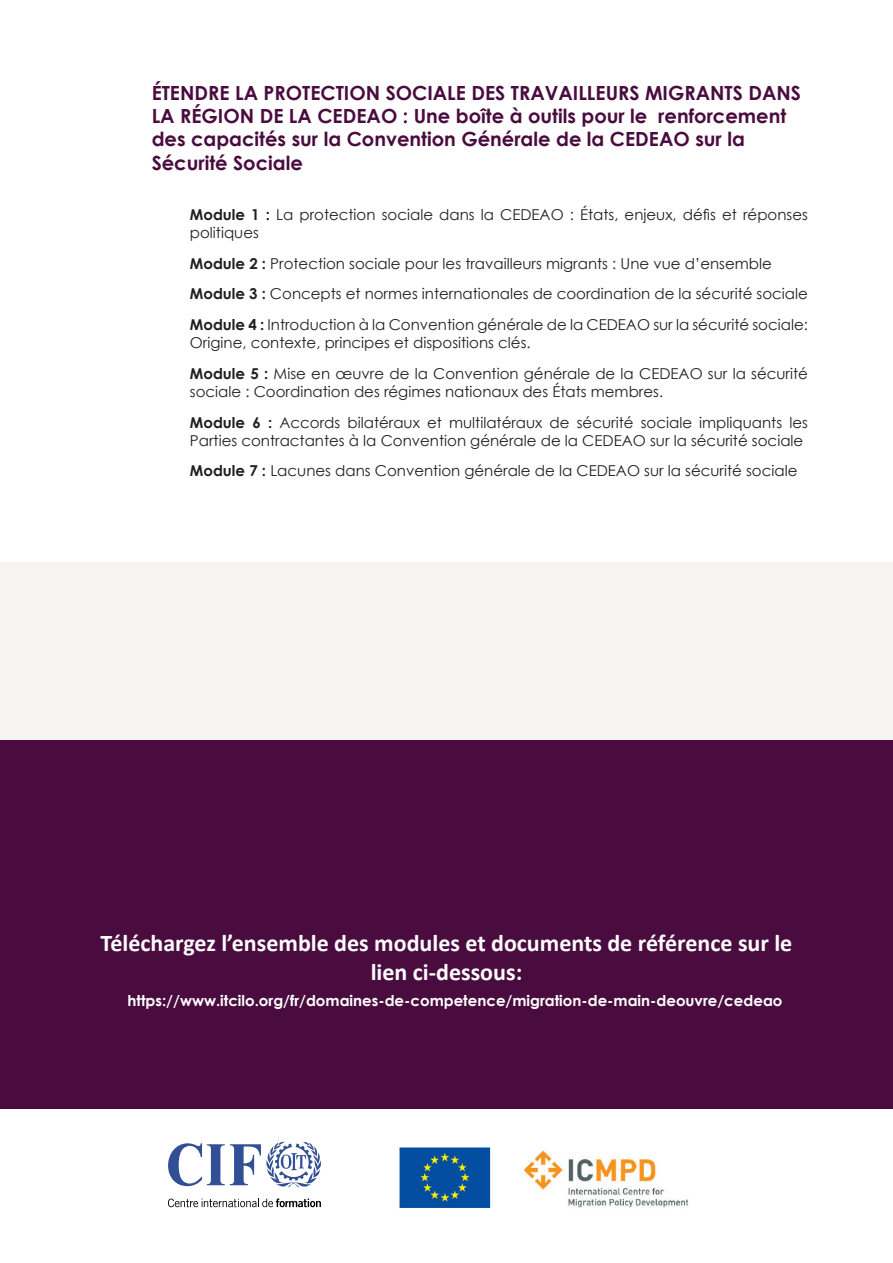
<style>
.page{position:relative;width:893px;height:1263px;background:#fff}
.page>*{position:absolute;margin:0;border:0;box-sizing:border-box;transform-origin:0 0}
.blurb_white{font:700 24px/28.8px "Calibri";color:#fff;text-align:center}
.teble_title{font:700 19.5px/23.4px "Century Gothic";color:#4a0c3e}
.body_text{font:15px/18px "Century Gothic";color:#231f20}
.quote{font:700 15px "Century Gothic";color:#fff}
.s1{font-weight:700}
</style>
<div class="page">
<div style="left:0;top:719px;width:893px;height:390px;background:#4a0c3e"></div>
<div style="left:0;top:562px;width:893px;height:177px;background:#f6f5f3"></div>
<img style="left:399px;top:1147px;width:289px;height:61px">
<svg style="left:168px;top:1142px;width:153px;height:45px"></svg>
<svg style="left:168px;top:1198px;width:153px;height:9px"></svg>
<p class="teble_title" style="left:152px;top:80px;width:651px">ÉTENDRE LA PROTECTION SOCIALE DES TRAVAILLEURS MIGRANTS DANS LA RÉGION DE LA CEDEAO : Une boîte à outils pour le renforcement des capacités sur la Convention Générale de la CEDEAO sur la Sécurité Sociale</p>
<p class="body_text" style="left:190px;top:205px;width:619px"><span class="s1">Module 1 :</span> La protection sociale dans la CEDEAO : États, enjeux, défis et réponses politiques</p>
<p class="body_text" style="left:190px;top:254px;width:583px"><span class="s1">Module 2 :</span> Protection sociale pour les travailleurs migrants : Une vue d’ensemble</p>
<p class="body_text" style="left:190px;top:285px;width:619px"><span class="s1">Module 3 :</span> Concepts et normes internationales de coordination de la sécurité sociale</p>
<p class="body_text" style="left:190px;top:315px;width:619px"><span class="s1">Module 4 :</span> Introduction à la Convention générale de la CEDEAO sur la sécurité sociale:<br>Origine, contexte, principes et dispositions clés.</p>
<p class="body_text" style="left:190px;top:364px;width:619px"><span class="s1">Module 5 :</span> Mise en œuvre de la Convention générale de la CEDEAO sur la sécurité sociale : Coordination des régimes nationaux des États membres.</p>
<p class="body_text" style="left:190px;top:413px;width:619px"><span class="s1">Module 6 :</span> Accords bilatéraux et multilatéraux de sécurité sociale impliquants les<br>Parties contractantes à la Convention générale de la CEDEAO sur la sécurité sociale</p>
<p class="body_text" style="left:190px;top:462px;width:609px"><span class="s1">Module 7 :</span> Lacunes dans Convention générale de la CEDEAO sur la sécurité sociale</p>
<p class="blurb_white" style="left:101px;top:927px;width:693px">Téléchargez l’ensemble des modules et documents de référence sur le lien ci-dessous:</p>
<p class="quote" style="left:128px;top:989px;width:656px">https://www.itcilo.org/fr/domaines-de-competence/migration-de-main-deouvre/cedeao</p>
</div>
